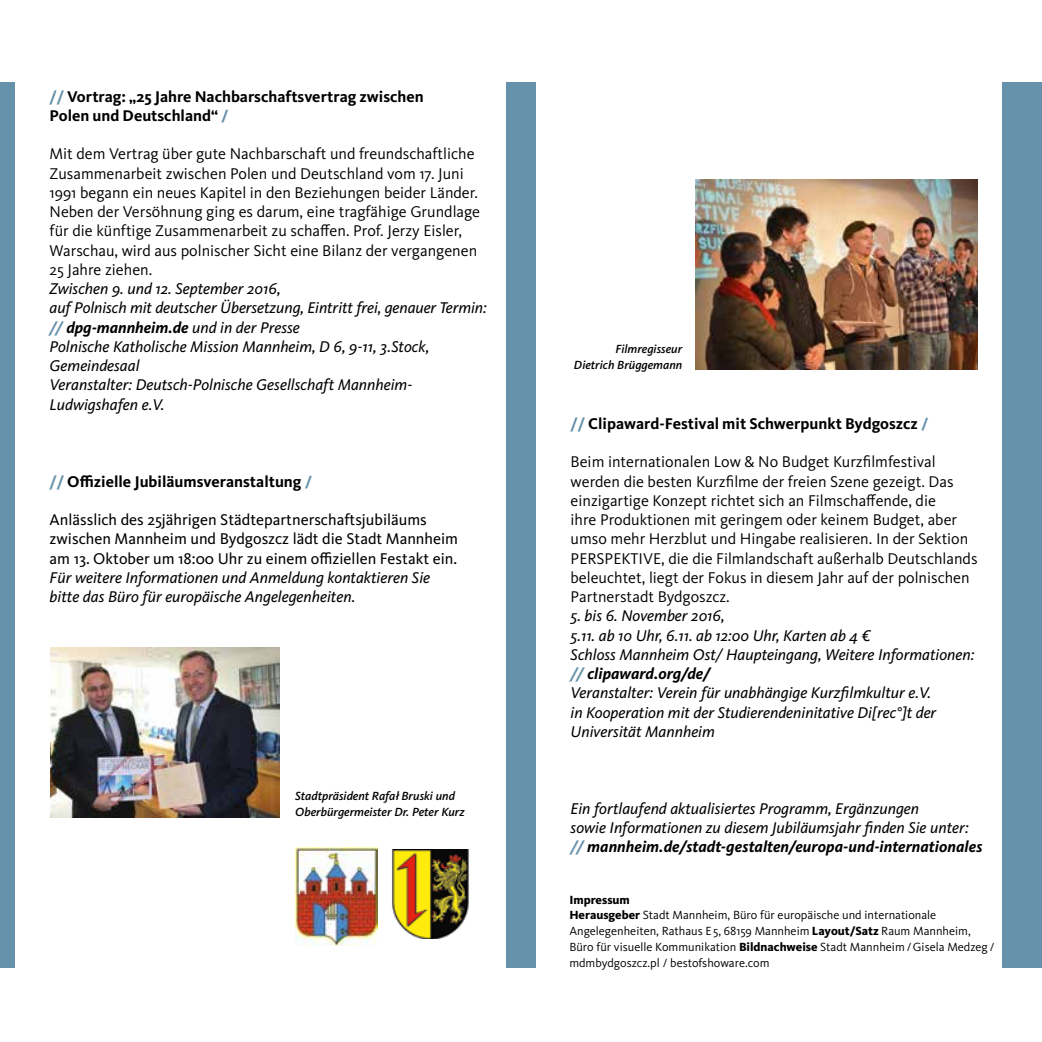
<style>
.page{position:relative;width:1042px;height:1042px;background:#fff}
.page>*{position:absolute;margin:0;border:0;box-sizing:border-box;transform-origin:0 0}
.t1{font:italic 16.1px/19.2px "Kievit OT";color:#000}
.t2{font:16.1px/19.2px "Kievit OT";color:#000}
.t3{font:16.1px/19.2px "Kievit OT";color:#000}
.t4{font:700 16.1px/19.2px "Kievit OT";color:#000}
.t5{font:12.25px/15.8px "Kievit OT";color:#000}
.t6{font:italic 500 12.25px/15.8px "Kievit OT";color:#000;text-align:right}
.s1{color:#6691ab}
.s2{font-weight:700;color:#6691ab}
.s3{font-weight:700}
.s4{font-weight:800}
</style>
<div class="page">
<div style="left:1002px;top:82px;width:40px;height:885px;background:#6691ab"></div>
<div style="left:0;top:82px;width:15px;height:885px;background:#6691ab"></div>
<div style="left:506px;top:82px;width:30px;height:885px;background:#6691ab"></div>
<img style="left:695px;top:180px;width:283px;height:190px">
<img style="left:295px;top:848px;width:82px;height:97px">
<img style="left:392px;top:849px;width:77px;height:89px">
<img style="left:51px;top:647px;width:229px;height:171px">
<p class="t4" style="left:50px;top:86px;width:376px"><span class="s1">//</span> Vortrag: „25 Jahre Nachbarschaftsvertrag zwischen<br>Polen und Deutschland“ <span class="s1">/</span></p>
<p class="t2" style="left:50px;top:144px;width:432px">Mit dem Vertrag über gute Nachbarschaft und freundschaftliche Zusammenarbeit zwischen Polen und Deutschland vom 17. Juni 1991 begann ein neues Kapitel in den Beziehungen beider Länder.<br>Neben der Versöhnung ging es darum, eine tragfähige Grundlage für die künftige Zusammenarbeit zu schaffen. Prof. Jerzy Eisler, Warschau, wird aus polnischer Sicht eine Bilanz der vergangenen 25 Jahre ziehen.</p>
<p class="t1" style="left:50px;top:279px;width:439px">Zwischen 9. und 12. September 2016,<br>auf Polnisch mit deutscher Übersetzung, Eintritt frei, genauer Termin: <span class="s2">//</span> <span class="s3">dpg-mannheim.de</span> und in der Presse<br>Polnische Katholische Mission Mannheim, D 6, 9-11, 3.Stock, Gemeindesaal<br>Veranstalter: Deutsch-Polnische Gesellschaft Mannheim-Ludwigshafen e.V.</p>
<p class="t4" style="left:50px;top:471px;width:264px"><span class="s1">//</span> Offizielle Jubiläumsveranstaltung <span class="s1">/</span></p>
<p class="t3" style="left:50px;top:510px;width:410px">Anlässlich des 25jährigen Städtepartnerschaftsjubiläums zwischen Mannheim und Bydgoszcz lädt die Stadt Mannheim am 13. Oktober um 18:00 Uhr zu einem offiziellen Festakt ein.</p>
<p class="t1" style="left:50px;top:568px;width:382px">Für weitere Informationen und Anmeldung kontaktieren Sie bitte das Büro für europäische Angelegenheiten.</p>
<p class="t6" style="left:295px;top:788px;width:171px;text-align:left">Stadtpräsident Rafał Bruski und<br>Oberbürgermeister Dr. Peter Kurz</p>
<p class="t6" style="left:574px;top:341px;width:110px">Filmregisseur<br>Dietrich Brüggemann</p>
<p class="t4" style="left:570px;top:414px;width:359px"><span class="s1">//</span> Clipaward-Festival mit Schwerpunkt Bydgoszcz <span class="s1">/</span></p>
<p class="t2" style="left:570px;top:452px;width:408px">Beim internationalen Low &amp; No Budget Kurzfilmfestival werden die besten Kurzfilme der freien Szene gezeigt. Das einzigartige Konzept richtet sich an Filmschaffende, die<br>ihre Produktionen mit geringem oder keinem Budget, aber umso mehr Herzblut und Hingabe realisieren. In der Sektion PERSPEKTIVE, die die Filmlandschaft außerhalb Deutschlands beleuchtet, liegt der Fokus in diesem Jahr auf der polnischen Partnerstadt Bydgoszcz.</p>
<p class="t1" style="left:570px;top:606px;width:405px">5. bis 6. November 2016,<br>5.11. ab 10 Uhr, 6.11. ab 12:00 Uhr, Karten ab 4 €<br>Schloss Mannheim Ost/ Haupteingang, Weitere Informationen: <span class="s2">//</span> <span class="s3">clipaward.org/de/<br></span>Veranstalter: Verein für unabhängige Kurzfilmkultur e.V.<br>in Kooperation mit der Studierendeninitative Di[rec°]t der Universität Mannheim</p>
<p class="t1" style="left:570px;top:799px;width:413px">Ein fortlaufend aktualisiertes Programm, Ergänzungen<br>sowie Informationen zu diesem Jubiläumsjahr finden Sie unter: <span class="s2">//</span> <span class="s3">mannheim.de/stadt-gestalten/europa-und-internationales</span></p>
<p class="t5" style="left:569px;top:891px;width:426px"><span class="s4">Impressum<br>Herausgeber</span> Stadt Mannheim, Büro für europäische und internationale Angelegenheiten, Rathaus E5, 68159 Mannheim <span class="s4">Layout/Satz</span> Raum Mannheim, Büro für visuelle Kommunikation <span class="s4">Bildnachweise</span> Stadt Mannheim/Gisela Medzeg/ mdmbydgoszcz.pl / bestofshoware.com</p>
</div>
